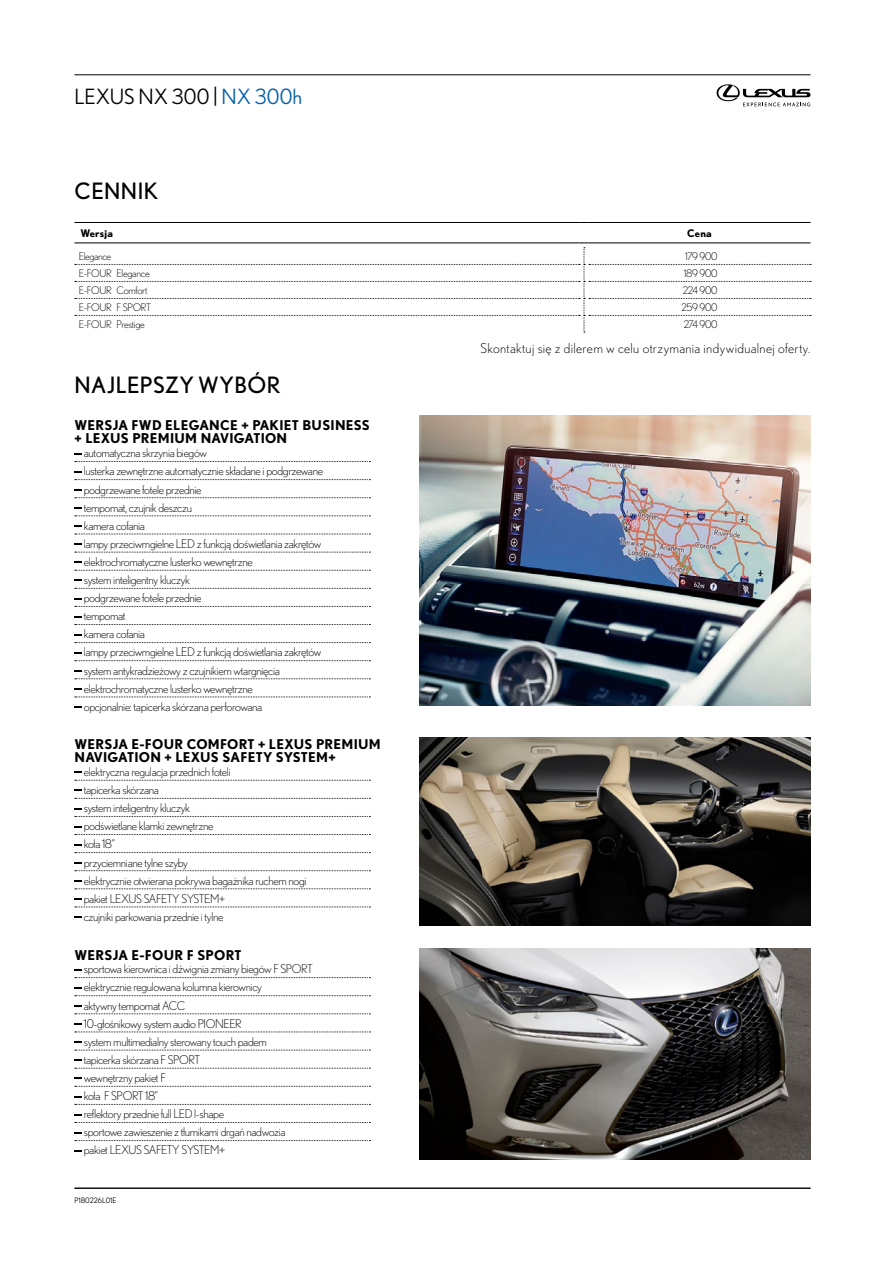
<style>
.page{position:relative;width:885px;height:1263px;background:#fff}
.page>*{position:absolute;margin:0;border:0;box-sizing:border-box;transform-origin:0 0}
.t1{font:22.5px "Nobel Pl";letter-spacing:.02em;color:#000}
.t2{font:21px "Nobel WGL";color:#000}
.t3{font:300 13.65px "Nobel Pl";color:#000}
.t4{font:700 13.5px/13.5px "Nobel WGL";letter-spacing:.02em;color:#000}
.t5{font:300 12px/18.1px "Nobel Pl";letter-spacing:-.03em;color:#000}
.t6{font:300 10.5px "Nobel Pl";letter-spacing:-.03em;color:#000}
.t7{font:700 10.5px "Nobel WGL";letter-spacing:.02em;color:#000}
.t8{font:7.5px "Nobel Pl";color:#000}
.s1{color:#005fa8}
</style>
<div class="page">
<img style="left:419px;top:416px;width:391px;height:290px">
<hr style="left:74px;top:222px;width:505px;height:1px;background:#000">
<hr style="left:588px;top:222px;width:222px;height:1px;background:#000">
<hr style="left:74px;top:242px;width:505px;height:1px;background:#000">
<svg style="left:75px;top:242px;width:736px;height:91px"></svg>
<hr style="left:588px;top:242px;width:222px;height:1px;background:#000">
<svg style="left:75px;top:461px;width:295px;height:1px"></svg>
<svg style="left:75px;top:497px;width:295px;height:1px"></svg>
<svg style="left:75px;top:515px;width:295px;height:1px"></svg>
<svg style="left:75px;top:534px;width:295px;height:1px"></svg>
<svg style="left:75px;top:552px;width:295px;height:1px"></svg>
<svg style="left:75px;top:570px;width:295px;height:1px"></svg>
<svg style="left:75px;top:588px;width:295px;height:1px"></svg>
<svg style="left:75px;top:606px;width:295px;height:1px"></svg>
<svg style="left:75px;top:624px;width:295px;height:1px"></svg>
<svg style="left:75px;top:642px;width:295px;height:1px"></svg>
<svg style="left:75px;top:660px;width:295px;height:1px"></svg>
<svg style="left:75px;top:678px;width:295px;height:1px"></svg>
<svg style="left:75px;top:696px;width:295px;height:1px"></svg>
<svg style="left:75px;top:479px;width:295px;height:1px"></svg>
<svg style="left:74px;top:507px;width:8px;height:2px"></svg>
<svg style="left:74px;top:525px;width:8px;height:2px"></svg>
<svg style="left:74px;top:670px;width:8px;height:2px"></svg>
<svg style="left:74px;top:688px;width:8px;height:2px"></svg>
<svg style="left:74px;top:706px;width:8px;height:2px"></svg>
<img style="left:419px;top:738px;width:391px;height:187px">
<svg style="left:75px;top:780px;width:295px;height:1px"></svg>
<svg style="left:75px;top:816px;width:295px;height:1px"></svg>
<svg style="left:75px;top:834px;width:295px;height:1px"></svg>
<svg style="left:75px;top:852px;width:295px;height:1px"></svg>
<svg style="left:75px;top:870px;width:295px;height:1px"></svg>
<svg style="left:75px;top:888px;width:295px;height:1px"></svg>
<svg style="left:75px;top:906px;width:295px;height:1px"></svg>
<svg style="left:75px;top:798px;width:295px;height:1px"></svg>
<svg style="left:74px;top:880px;width:8px;height:2px"></svg>
<svg style="left:74px;top:898px;width:8px;height:2px"></svg>
<svg style="left:74px;top:916px;width:8px;height:2px"></svg>
<img style="left:419px;top:949px;width:391px;height:210px">
<svg style="left:75px;top:977px;width:295px;height:1px"></svg>
<svg style="left:75px;top:1013px;width:295px;height:1px"></svg>
<svg style="left:75px;top:1031px;width:295px;height:1px"></svg>
<svg style="left:75px;top:1050px;width:295px;height:1px"></svg>
<svg style="left:75px;top:1068px;width:295px;height:1px"></svg>
<svg style="left:75px;top:1086px;width:295px;height:1px"></svg>
<svg style="left:75px;top:1104px;width:295px;height:1px"></svg>
<svg style="left:75px;top:1122px;width:295px;height:1px"></svg>
<svg style="left:75px;top:1140px;width:295px;height:1px"></svg>
<svg style="left:75px;top:995px;width:295px;height:1px"></svg>
<svg style="left:74px;top:1023px;width:8px;height:2px"></svg>
<svg style="left:74px;top:1041px;width:8px;height:2px"></svg>
<hr style="left:74px;top:1188px;width:736px;height:1px;background:#000">
<svg style="left:716px;top:84px;width:95px;height:22px"></svg>
<hr style="left:74px;top:74px;width:736px;height:1px;background:#000">
<h2 class="t2" style="left:74px;top:81px;width:229px">LEXUS NX 300 | <span class="s1">NX 300h</span></h2>
<h1 class="t1" style="left:74px;top:178px;width:85px">CENNIK</h1>
<p class="t7" style="left:80px;top:225px;width:34px">Wersja</p>
<p class="t7" style="left:687px;top:225px;width:26px">Cena</p>
<p class="t6" style="left:79px;top:250px;width:34px">Elegance</p>
<p class="t6" style="left:685px;top:250px;width:34px">179 900</p>
<p class="t6" style="left:79px;top:267px;width:16px">E-FOUR</p>
<p class="t6" style="left:116px;top:267px;width:35px">Elegance</p>
<p class="t6" style="left:683px;top:267px;width:35px">189 900</p>
<p class="t6" style="left:79px;top:284px;width:16px">E-FOUR</p>
<p class="t6" style="left:116px;top:284px;width:33px">Comfort</p>
<p class="t6" style="left:682px;top:284px;width:36px">224 900</p>
<p class="t6" style="left:79px;top:301px;width:16px">E-FOUR</p>
<p class="t6" style="left:116px;top:301px;width:13px">F SPORT</p>
<p class="t6" style="left:681px;top:301px;width:37px">259 900</p>
<p class="t6" style="left:79px;top:318px;width:16px">E-FOUR</p>
<p class="t6" style="left:116px;top:318px;width:30px">Prestige</p>
<p class="t6" style="left:683px;top:318px;width:35px">274 900</p>
<h1 class="t1" style="left:74px;top:372px;width:205px">NAJLEPSZY WYBÓR</h1>
<p class="t4" style="left:74px;top:418px;width:297px">WERSJA FWD ELEGANCE + PAKIET BUSINESS + LEXUS PREMIUM NAVIGATION</p>
<p class="t5" style="left:84px;top:444px;width:241px">automatyczna skrzynia biegów<br>lusterka zewnętrzne automatycznie składane i podgrzewane podgrzewane fotele przednie<br>tempomat, czujnik deszczu<br>kamera cofania<br>lampy przeciwmgielne LED z funkcją doświetlania zakrętów elektrochromatyczne lusterko wewnętrzne<br>system inteligentny kluczyk<br>podgrzewane fotele przednie<br>tempomat<br>kamera cofania<br>lampy przeciwmgielne LED z funkcją doświetlania zakrętów system antykradzieżowy z czujnikiem wtargnięcia elektrochromatyczne lusterko wewnętrzne<br>opcjonalnie: tapicerka skórzana perforowana</p>
<p class="t4" style="left:74px;top:736px;width:308px">WERSJA E-FOUR COMFORT + LEXUS PREMIUM<br>NAVIGATION + LEXUS SAFETY SYSTEM+</p>
<p class="t5" style="left:84px;top:762px;width:224px">elektryczna regulacja przednich foteli<br>tapicerka skórzana<br>system inteligentny kluczyk<br>podświetlane klamki zewnętrzne<br>koła 18”<br>przyciemniane tylne szyby<br>elektrycznie otwierana pokrywa bagażnika ruchem nogi pakiet LEXUS SAFET</p>
<p class="t5" style="left:172px;top:889px;width:29px">Y SYSTEM</p>
<p class="t5" style="left:84px;top:889px;width:143px;text-align:right">+<br>czujniki parkowania przednie i tylne</p>
<p class="t4" style="left:74px;top:947px;width:168px">WERSJA E-FOUR F SPORT</p>
<p class="t5" style="left:84px;top:960px;width:204px">sportowa kierownica i dźwignia zmiany biegów F SPORT elektrycznie regulowana kolumna kierownicy aktywny tempomat ACC<br>10-głośnikowy system audio PIONEER<br>system multimedialny sterowany touch padem tapicerka skórzana F SPORT<br>wewnętrzny pakiet F<br>koła F SPORT</p>
<p class="t5" style="left:84px;top:1087px;width:203px;text-indent:61px">18”<br>reflektory przednie full LED l-shape<br>sportowe zawieszenie z tłumikami drgań nadwozia pakiet LEXUS SAFET</p>
<p class="t5" style="left:172px;top:1141px;width:29px">Y SYSTEM</p>
<p class="t5" style="left:219px;top:1141px;width:8px">+</p>
<p class="t8" style="left:74px;top:1196px;width:44px">P180226L01E</p>
<p class="t3" style="left:480px;top:340px;width:331px">Skontaktuj się z dilerem w celu otrzymania indywidualnej oferty.</p>
</div>
